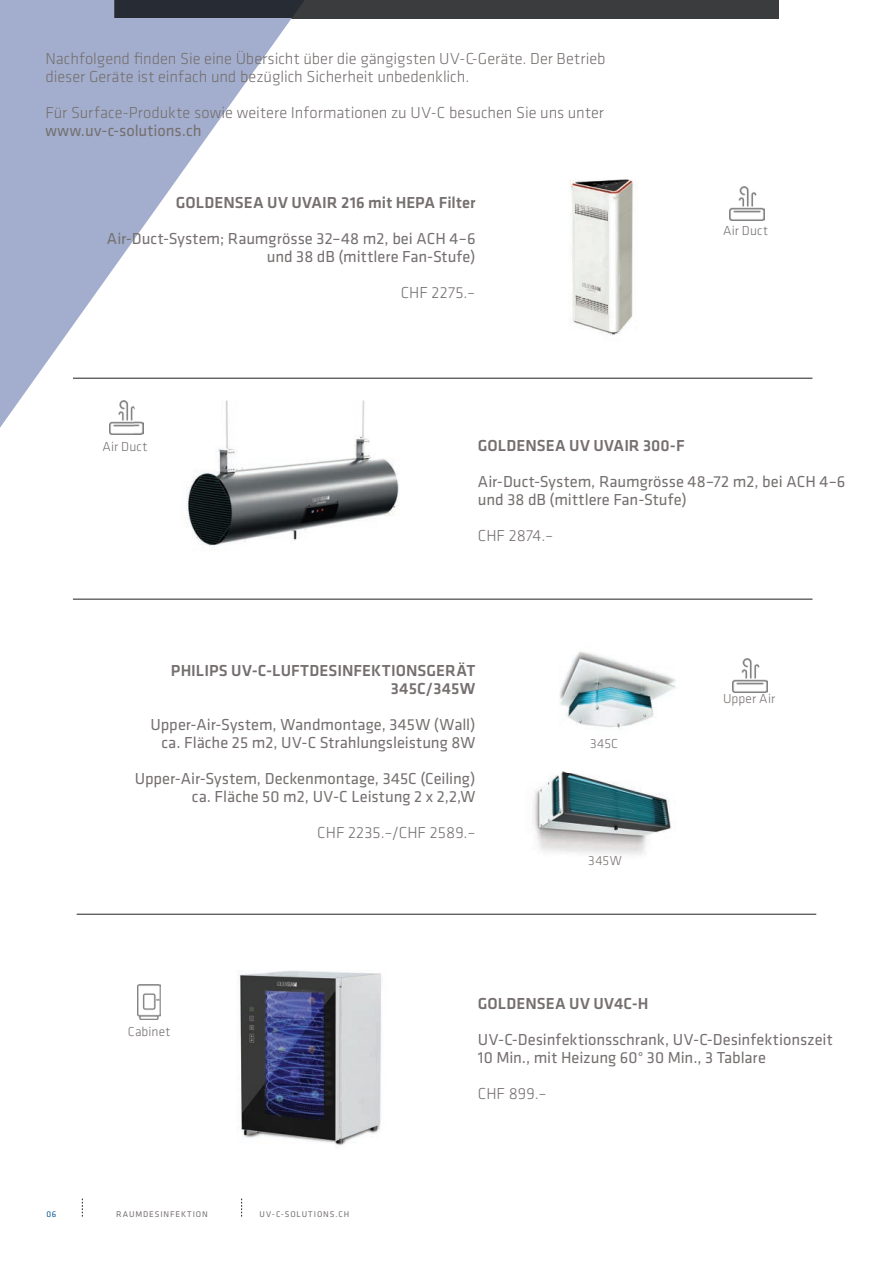
<style>
.page{position:relative;width:893px;height:1263px;background:#fff}
.page>*{position:absolute;margin:0;border:0;box-sizing:border-box;transform-origin:0 0}
.t1{font:16.5px/18px "Klavika";color:#75706f;text-align:right}
.t2{font:300 16.5px/18px "Klavika";letter-spacing:-.005em;color:#75706f}
.t3{font:500 16.5px/18px "Klavika";letter-spacing:.005em;color:#75706f;text-align:right}
.t4{font:300 13.5px "Klavika";letter-spacing:.01em;color:#75706f}
.t5{font:8.7px "Klavika";letter-spacing:.105em;color:#75706f}
.t6{font:8.7px "Klavika";color:#0b5795}
</style>
<div class="page">
<svg style="left:82px;top:1198px;width:1px;height:18px"></svg>
<svg style="left:241px;top:1198px;width:1px;height:18px"></svg>
<div style="left:114px;top:0;width:664px;height:18px;background:#3b3c3d"></div>
<svg style="left:0;top:0;width:292px;height:428px;fill:#a3aece"></svg>
<div style="left:114px;top:0;width:190px;height:18px;background:#272b34"></div>
<img style="left:569px;top:179px;width:67px;height:157px">
<img style="left:135px;top:401px;width:264px;height:146px">
<img style="left:238px;top:970px;width:144px;height:176px">
<img style="left:559px;top:651px;width:117px;height:78px">
<img style="left:533px;top:771px;width:139px;height:84px">
<img style="left:730px;top:187px;width:34px;height:34px">
<img style="left:109px;top:401px;width:35px;height:33px">
<img style="left:733px;top:658px;width:34px;height:34px">
<img style="left:138px;top:984px;width:23px;height:35px">
<hr style="left:73px;top:378px;width:739px;height:1px;background:#231f20">
<hr style="left:73px;top:599px;width:739px;height:1px;background:#231f20">
<hr style="left:77px;top:914px;width:739px;height:1px;background:#231f20">
<p class="t2" style="left:45px;top:50px;width:562px">Nachfolgend finden Sie eine Übersicht über die gängigsten UV-C-Geräte. Der Betrieb dieser Geräte ist einfach und bezüglich Sicherheit unbedenklich.</p>
<p class="t2" style="left:45px;top:104px;width:560px">Für Surface-Produkte sowie weitere Informationen zu UV-C besuchen Sie uns unter</p>
<p class="t1" style="left:45px;top:121px;width:158px">www.uv-c-solutions.ch</p>
<p class="t3" style="left:176px;top:193px;width:301px">GOLDENSEA UV UVAIR 216 mit HEPA Filter</p>
<p class="t1" style="left:107px;top:229px;width:370px">Air-Duct-System; Raumgrösse 32–48 m2, bei ACH 4–6 und 38 dB (mittlere Fan-Stufe)</p>
<p class="t2" style="left:401px;top:284px;width:76px">CHF 2275.–</p>
<p class="t4" style="left:723px;top:223px;width:47px">Air Duct</p>
<p class="t4" style="left:102px;top:439px;width:47px">Air Duct</p>
<p class="t3" style="left:478px;top:436px;width:208px">GOLDENSEA UV UVAIR 300-F</p>
<p class="t1" style="left:478px;top:472px;width:369px;text-align:left">Air-Duct-System, Raumgrösse 48–72 m2, bei ACH 4–6 und 38 dB (mittlere Fan-Stufe)</p>
<p class="t2" style="left:478px;top:527px;width:77px">CHF 2874.–</p>
<p class="t3" style="left:171px;top:661px;width:306px">PHILIPS UV-C-LUFTDESINFEKTIONSGERÄT<br>345C/345W</p>
<p class="t1" style="left:150px;top:715px;width:327px">Upper-Air-System, Wandmontage, 345W (Wall) ca. Fläche 25 m2, UV-C Strahlungsleistung 8W</p>
<p class="t1" style="left:135px;top:769px;width:342px">Upper-Air-System, Deckenmontage, 345C (Ceiling) ca. Fläche 50 m2, UV-C Leistung 2 x 2,2,W</p>
<p class="t2" style="left:317px;top:824px;width:160px">CHF 2235.–/CHF 2589.–</p>
<p class="t4" style="left:590px;top:736px;width:30px">345C</p>
<p class="t4" style="left:588px;top:853px;width:35px">345W</p>
<p class="t4" style="left:723px;top:691px;width:54px">Upper Air</p>
<p class="t4" style="left:128px;top:1024px;width:44px">Cabinet</p>
<p class="t6" style="left:47px;top:1208px;width:11px">06</p>
<p class="t5" style="left:116px;top:1208px;width:93px">RAUMDESINFEKTION</p>
<p class="t5" style="left:260px;top:1208px;width:91px">UV-C-SOLUTIONS.CH</p>
<p class="t3" style="left:478px;top:994px;width:172px">GOLDENSEA UV UV4C-H</p>
<p class="t1" style="left:478px;top:1030px;width:356px;text-align:left">UV-C-Desinfektionsschrank, UV-C-Desinfektionszeit<br>10 Min., mit Heizung 60° 30 Min., 3 Tablare</p>
<p class="t2" style="left:478px;top:1085px;width:70px">CHF 899.–</p>
</div>
